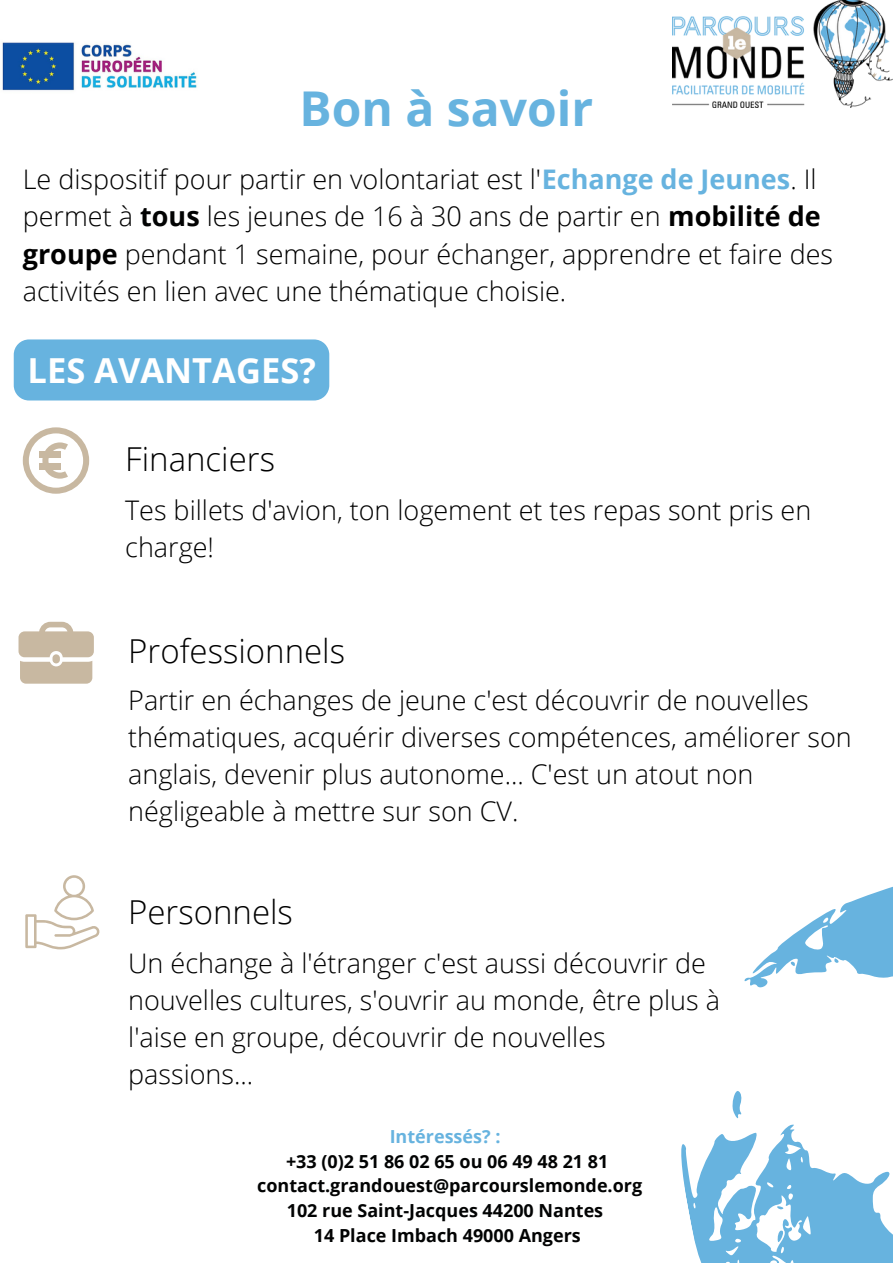
<style>
.page{position:relative;width:893px;height:1264px;background:#fff}
.page>*{position:absolute;margin:0;border:0;box-sizing:border-box;transform-origin:0 0}
.t1{font:700 48px "Open Sans";color:#67b3df}
.t2{font:700 34.5px "Open Sans";color:#fff}
.t3{font:300 33px "Open Sans";color:#000}
.t4{font:300 27px/37px "Open Sans";color:#000}
.t5{font:700 18px/24.8px "Open Sans";color:#020303;text-align:center}
.t6{font:700 18px "Open Sans";color:#67b3df}
.s1{font-weight:700;color:#67b3df}
.s2{font-weight:700;color:#020303}
.s3{font-weight:700}
</style>
<div class="page">
<svg style="left:681px;top:887px;width:211px;height:375px"></svg>
<img style="left:2px;top:42px;width:195px;height:49px">
<img style="left:672px;top:0;width:220px;height:108px">
<svg style="left:23px;top:427px;width:66px;height:66px"></svg>
<div style="left:39px;top:463px;width:21px;height:6px;background:#c8b8a1"></div>
<div style="left:39px;top:451px;width:21px;height:6px;background:#c8b8a1"></div>
<svg style="left:25px;top:875px;width:75px;height:74px"></svg>
<svg style="left:19px;top:621px;width:75px;height:62px"></svg>
<div style="left:14px;top:339px;width:315px;height:61px;background:#67b3df"></div>
<h1 class="t1" style="left:299px;top:75px;width:295px">Bon à savoir</h1>
<p class="t4" style="left:23px;top:160px;width:811px">Le dispositif pour partir en volontariat est l'<span class="s1">Echange de Jeunes</span>. Il permet à <span class="s2">tous</span> les jeunes de 16 à 30 ans de partir en <span class="s3">mobilité de groupe</span> pendant 1 semaine, pour échanger, apprendre et faire des activités en lien avec une thématique choisie.</p>
<p class="t2" style="left:28px;top:346px;width:290px">LES AVANTAGES?</p>
<p class="t3" style="left:125px;top:436px;width:151px">Financiers</p>
<p class="t4" style="left:125px;top:491px;width:687px">Tes billets d'avion, ton logement et tes repas sont pris en charge!</p>
<p class="t3" style="left:128px;top:627px;width:218px">Professionnels</p>
<p class="t4" style="left:128px;top:681px;width:725px">Partir en échanges de jeune c'est découvrir de nouvelles thématiques, acquérir diverses compétences, améliorer son anglais, devenir plus autonome... C'est un atout non négligeable à mettre sur son CV.</p>
<p class="t3" style="left:128px;top:888px;width:166px">Personnels</p>
<p class="t4" style="left:128px;top:943px;width:593px">Un échange à l'étranger c'est aussi découvrir de nouvelles cultures, s'ouvrir au monde, être plus à l'aise en groupe, découvrir de nouvelles passions...</p>
<p class="t6" style="left:389px;top:1123px;width:112px">Intéressés? :</p>
<p class="t5" style="left:257px;top:1148px;width:386px">+33 (0)2 51 86 02 65 ou 06 49 48 21 81 contact.grandouest@parcourslemonde.org 102 rue Saint-Jacques 44200 Nantes<br>14 Place Imbach 49000 Angers</p>
</div>
